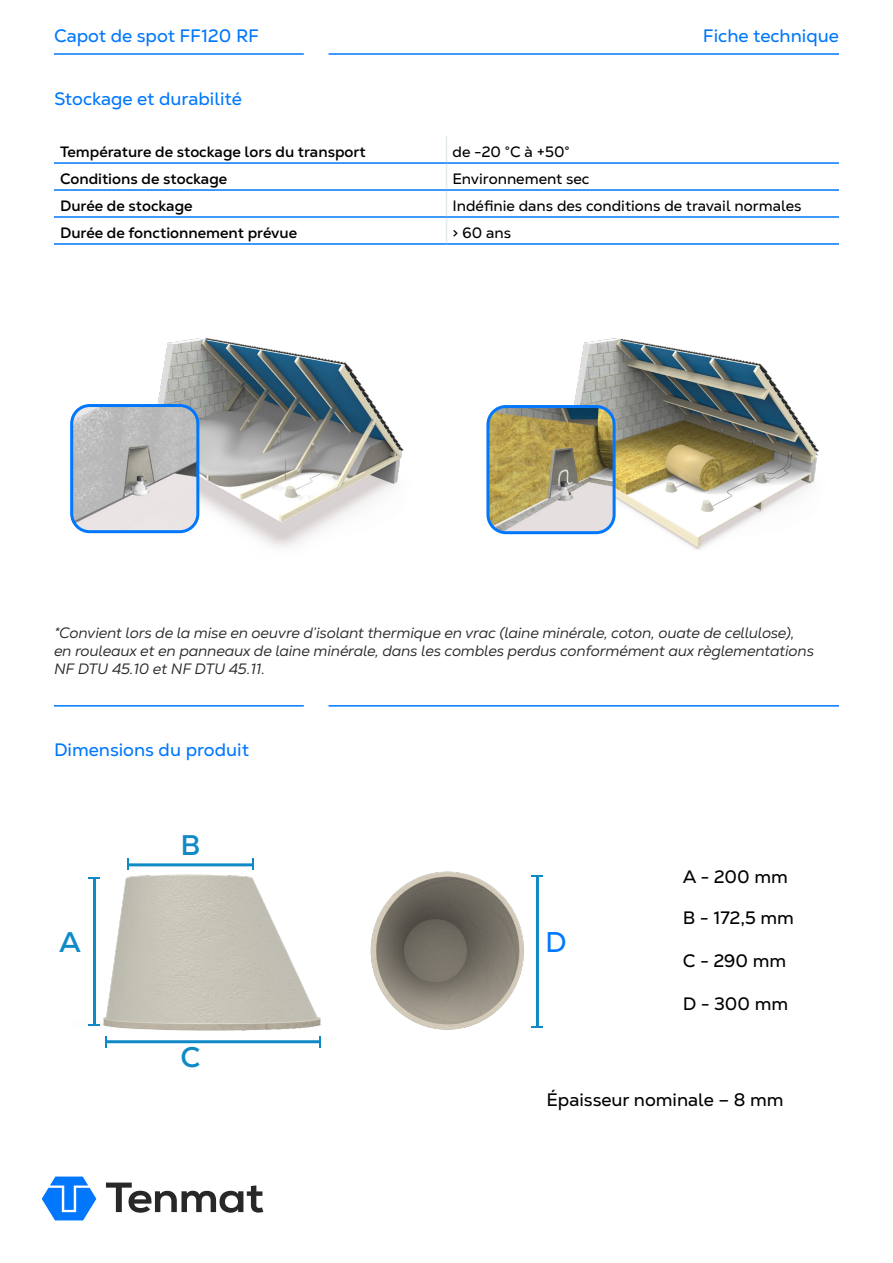
<style>
.page{position:relative;width:893px;height:1263px;background:#fff}
.page>*{position:absolute;margin:0;border:0;box-sizing:border-box;transform-origin:0 0}
.T_blue_sub_headings{font:28.5px "Nexa Text";color:#0077fd}
.t1{font:700 28.35px "Nexa Text";color:#0f8ac7}
.T_blue_sub_headings-2{font:18px "Nexa Text";color:#0077fd}
.t2{font:18px "Nexa Text";color:#000}
.t3{font:italic 15px/18px "Nexa Text";letter-spacing:-.01em;color:#282828}
.t4{font:700 15px "Nexa Text";color:#000}
.t5{font:15px "Nexa Text";color:#000}
</style>
<div class="page">
<img style="left:370px;top:871px;width:154px;height:159px">
<svg style="left:42px;top:1176px;width:54px;height:44px"></svg>
<svg style="left:106px;top:1182px;width:157px;height:31px"></svg>
<hr style="left:54px;top:53px;width:250px;height:2px;background:#0077fd">
<hr style="left:329px;top:53px;width:510px;height:2px;background:#0077fd">
<hr style="left:54px;top:705px;width:250px;height:2px;background:#0077fd">
<hr style="left:329px;top:705px;width:510px;height:2px;background:#0077fd">
<svg style="left:446px;top:136px;width:1px;height:107px"></svg>
<hr style="left:54px;top:162px;width:392px;height:2px;background:#0077fd">
<hr style="left:446px;top:162px;width:393px;height:2px;background:#0077fd">
<hr style="left:54px;top:189px;width:392px;height:2px;background:#0077fd">
<hr style="left:446px;top:189px;width:393px;height:2px;background:#0077fd">
<hr style="left:54px;top:216px;width:392px;height:2px;background:#0077fd">
<hr style="left:446px;top:216px;width:393px;height:2px;background:#0077fd">
<hr style="left:54px;top:243px;width:392px;height:2px;background:#0077fd">
<hr style="left:446px;top:243px;width:393px;height:2px;background:#0077fd">
<img style="left:541px;top:338px;width:278px;height:212px">
<img style="left:490px;top:406px;width:124px;height:127px">
<div style="left:486px;top:405px;width:130px;height:129px;border:3px solid #0077fd;border-radius:18px"></div>
<img style="left:124px;top:337px;width:280px;height:210px">
<img style="left:74px;top:405px;width:124px;height:127px">
<div style="left:70px;top:404px;width:129px;height:129px;border:3px solid #0077fd;border-radius:18px"></div>
<img style="left:102px;top:866px;width:220px;height:178px">
<hr style="left:106px;top:1040px;width:214px;height:3px;background:#0f8ac7">
<svg style="left:105px;top:1036px;width:2px;height:12px"></svg>
<svg style="left:319px;top:1036px;width:2px;height:12px"></svg>
<hr style="left:128px;top:863px;width:125px;height:3px;background:#0f8ac7">
<svg style="left:127px;top:858px;width:2px;height:12px"></svg>
<svg style="left:252px;top:858px;width:2px;height:12px"></svg>
<hr style="left:93px;top:878px;width:3px;height:147px;background:#0f8ac7">
<svg style="left:88px;top:1024px;width:12px;height:2px"></svg>
<svg style="left:88px;top:877px;width:12px;height:2px"></svg>
<hr style="left:536px;top:876px;width:3px;height:151px;background:#0f8ac7">
<svg style="left:531px;top:1026px;width:12px;height:2px"></svg>
<svg style="left:531px;top:875px;width:12px;height:2px"></svg>
<p class="T_blue_sub_headings-2" style="left:54px;top:24px;width:207px">Capot de spot FF120 RF</p>
<p class="T_blue_sub_headings-2" style="left:54px;top:87px;width:189px">Stockage et durabilité</p>
<p class="T_blue_sub_headings-2" style="left:703px;top:24px;width:138px">Fiche technique</p>
<p class="t4" style="left:60px;top:142px;width:307px">Température de stockage lors du transport</p>
<p class="t5" style="left:452px;top:142px;width:119px">de -20 °C à +50°</p>
<p class="t4" style="left:60px;top:169px;width:169px">Conditions de stockage</p>
<p class="t5" style="left:452px;top:169px;width:138px">Environnement sec</p>
<p class="t4" style="left:60px;top:196px;width:134px">Durée de stockage</p>
<p class="t5" style="left:452px;top:196px;width:351px">Indéfinie dans des conditions de travail normales</p>
<p class="t4" style="left:60px;top:223px;width:239px">Durée de fonctionnement prévue</p>
<p class="t5" style="left:452px;top:223px;width:60px">&gt; 60 ans</p>
<p class="t3" style="left:54px;top:623px;width:761px">*Convient lors de la mise en oeuvre d’isolant thermique en vrac (laine minérale, coton, ouate de cellulose), en rouleaux et en panneaux de laine minérale, dans les combles perdus conformément aux règlementations<br>NF DTU 45.10 et NF DTU 45.11.</p>
<p class="T_blue_sub_headings-2" style="left:54px;top:739px;width:197px">Dimensions du produit</p>
<h2 class="t1" style="left:59px;top:924px;width:23px">A</h2>
<h2 class="t1" style="left:180px;top:828px;width:21px">B</h2>
<h2 class="t1" style="left:180px;top:1039px;width:22px">C</h2>
<p class="T_blue_sub_headings" style="left:545px;top:924px;width:23px">D</p>
<p class="t2" style="left:683px;top:865px;width:107px">A - 200 mm</p>
<p class="t2" style="left:683px;top:906px;width:113px">B - 172,5 mm</p>
<p class="t2" style="left:683px;top:949px;width:105px">C - 290 mm</p>
<p class="t2" style="left:683px;top:993px;width:107px">D - 300 mm</p>
<p class="t2" style="left:547px;top:1088px;width:239px">Épaisseur nominale – 8 mm</p>
</div>
